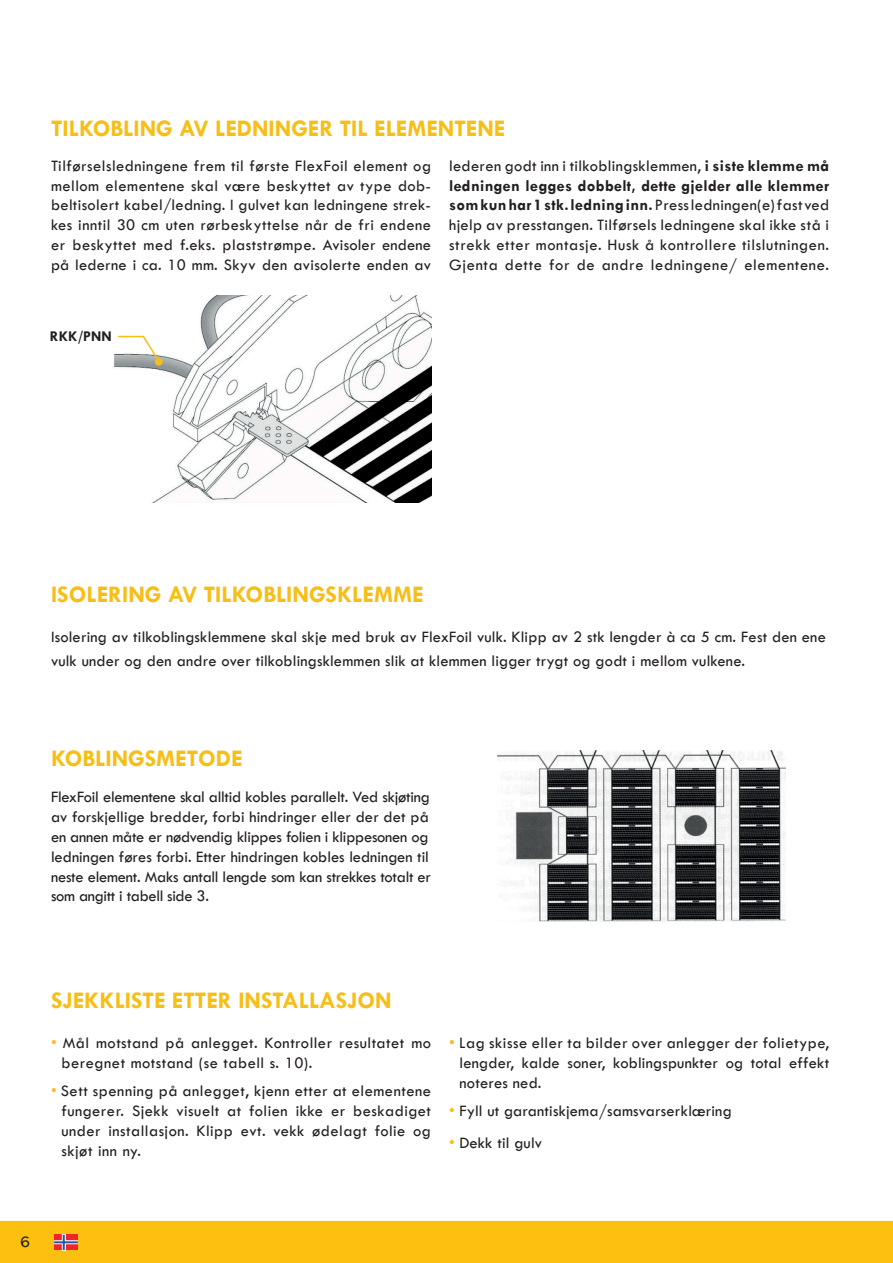
<style>
.page{position:relative;width:893px;height:1263px;background:#fff}
.page>*{position:absolute;margin:0;border:0;box-sizing:border-box;transform-origin:0 0}
.t1{font:700 24px "Tw Cen";color:#f7be16}
.t2{font:16.5px/19.8px "Tw Cen";letter-spacing:.01em;color:#231f20;text-align:justify}
.t3{font:16.5px/19.8px "Tw Cen";letter-spacing:-.015em;color:#231f20}
.t4{font:16.5px/19.8px "Tw Cen";letter-spacing:.03em;color:#231f20}
.t5{font:15.45px "Nexa Text Trial Regular";color:#231f20}
.t6{font:700 15px "Tw Cen";color:#231f20}
.s1{font-weight:700}
.s2{color:#f7be16}
</style>
<div class="page">
<div style="left:0;top:1221px;width:893px;height:42px;background:#fdc011"></div>
<img style="left:497px;top:750px;width:289px;height:171px">
<img style="left:114px;top:296px;width:317px;height:207px">
<svg style="left:155px;top:358px;width:8px;height:8px"></svg>
<svg style="left:117px;top:335px;width:44px;height:29px"></svg>
<h1 class="t1" style="left:51px;top:114px;width:456px">TILKOBLING AV LEDNINGER TIL ELEMENTENE</h1>
<p class="t2" style="left:51px;top:156px;width:382px">Tilførselsledningene frem til første FlexFoil element og mellom elementene skal være beskyttet av type dob&shy;beltisolert kabel/ledning. I gulvet kan ledningene strek&shy;kes inntil 30 cm uten rørbeskyttelse når de fri endene er beskyttet med f.eks. plaststrømpe. Avisoler endene på lederne i ca. 10 mm. Skyv den avisolerte enden av</p>
<p class="t2" style="left:449px;top:156px;width:382px">lederen godt inn i tilkoblingsklemmen, <span class="s1">i siste klemme må ledningen legges dobbelt, dette gjelder alle klemmer som kun har 1 stk. ledning inn.</span> Press ledningen(e) fast ved hjelp av presstangen. Tilførsels ledningene skal ikke stå i strekk etter montasje. Husk å kontrollere tilslutningen.<br>Gjenta dette for de andre ledningene/ elementene.</p>
<p class="t6" style="left:50px;top:327px;width:63px">RKK/PNN</p>
<h1 class="t1" style="left:51px;top:580px;width:374px">ISOLERING AV TILKOBLINGSKLEMME</h1>
<p class="t2" style="left:51px;top:625px;width:776px;line-height:23.4px">Isolering av tilkoblingsklemmene skal skje med bruk av FlexFoil vulk. Klipp av 2 stk lengder à ca 5 cm. Fest den ene vulk under og den andre over tilkoblingsklemmen slik at klemmen ligger trygt og godt i mellom vulkene.</p>
<h1 class="t1" style="left:51px;top:744px;width:193px">KOBLINGSMETODE</h1>
<p class="t3" style="left:51px;top:787px;width:382px">FlexFoil elementene skal alltid kobles parallelt. Ved skjøting av forskjellige bredder, forbi hindringer eller der det på en annen måte er nødvendig klippes folien i klippesonen og ledningen føres forbi. Etter hindringen kobles ledningen til neste element. Maks antall lengde som kan strekkes totalt er som angitt i tabell side 3.</p>
<h1 class="t1" style="left:51px;top:986px;width:342px">SJEKKLISTE ETTER INSTALLASJON</h1>
<p class="t4" style="left:62px;top:1033px;width:371px;text-indent:-10px"><span class="s2">•</span> Mål motstand på anlegget. Kontroller resultatet mo beregnet motstand (se tabell s. 10).</p>
<p class="t2" style="left:61px;top:1081px;width:371px;text-indent:-10px"><span class="s2">•</span> Sett spenning på anlegget, kjenn etter at elementene fungerer. Sjekk visuelt at folien ikke er beskadiget under installasjon. Klipp evt. vekk ødelagt folie og skjøt inn ny.</p>
<p class="t2" style="left:460px;top:1033px;width:371px;text-indent:-10px"><span class="s2">•</span> Lag skisse eller ta bilder over anlegger der folietype, lengder, kalde soner, koblingspunkter og total effekt noteres ned.</p>
<p class="t2" style="left:449px;top:1101px;width:284px"><span class="s2">•</span> Fyll ut garantiskjema/samsvarserklæring</p>
<p class="t2" style="left:449px;top:1133px;width:94px"><span class="s2">•</span> Dekk til gulv</p>
<p class="t5" style="left:20px;top:1233px;width:11px">6</p>
</div>
